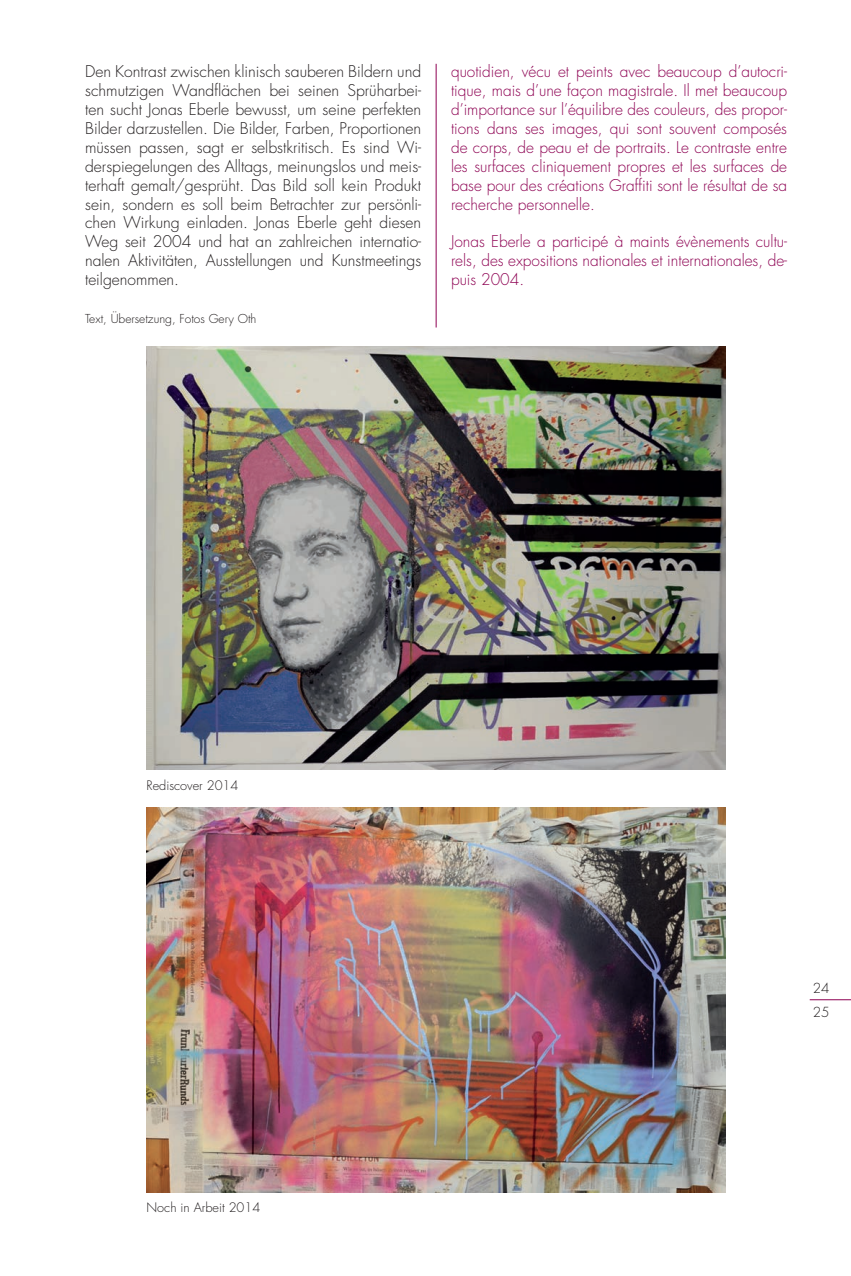
<style>
.page{position:relative;width:851px;height:1276px;background:#fff}
.page>*{position:absolute;margin:0;border:0;box-sizing:border-box;transform-origin:0 0}
.t1{font:300 15.75px/18.9px "Futura";color:#231f20;text-align:justify}
.t2{font:300 15.75px/18.9px "Futura";color:#8d0052;text-align:justify}
.t3{font:300 13.5px/24px "Futura";color:#231f20}
.t4{font:300 12.75px "Futura";color:#231f20}
.t5{font:300 12px "Futura";color:#231f20}
</style>
<div class="page">
<hr style="left:809px;top:999px;width:41px;height:1px;background:#8d0052">
<hr style="left:436px;top:64px;width:1px;height:263px;background:#8d0052">
<img style="left:146px;top:807px;width:579px;height:385px">
<img style="left:146px;top:346px;width:579px;height:423px">
<p class="t1" style="left:85px;top:62px;width:337px">Den Kontrast zwischen klinisch sauberen Bildern und schmutzigen Wandflächen bei seinen Sprüharbei&shy;ten sucht Jonas Eberle bewusst, um seine perfekten Bilder darzustellen. Die Bilder, Farben, Proportionen müssen passen, sagt er selbstkritisch. Es sind Wi&shy;derspiegelungen des Alltags, meinungslos und meis&shy;terhaft gemalt/gesprüht. Das Bild soll kein Produkt sein, sondern es soll beim Betrachter zur persönli&shy;chen Wirkung einladen. Jonas Eberle geht diesen Weg seit 2004 und hat an zahlreichen internatio&shy;nalen Aktivitäten, Ausstellungen und Kunstmeetings teilgenommen.</p>
<p class="t5" style="left:85px;top:311px;width:173px">Text, Übersetzung, Fotos Gery Oth</p>
<p class="t2" style="left:451px;top:62px;width:337px">quotidien, vécu et peints avec beaucoup d’autocri&shy;tique, mais d’une façon magistrale. Il met beaucoup d’importance sur l’équilibre des couleurs, des propor&shy;tions dans ses images, qui sont souvent composés de corps, de peau et de portraits. Le contraste entre les surfaces cliniquement propres et les surfaces de base pour des créations Graffiti sont le résultat de sa recherche personnelle.</p>
<p class="t2" style="left:451px;top:232px;width:337px">Jonas Eberle a participé à maints évènements cultu&shy;rels, des expositions nationales et internationales, de&shy;puis 2004.</p>
<p class="t4" style="left:146px;top:777px;width:93px">Rediscover 2014</p>
<p class="t4" style="left:146px;top:1199px;width:115px">Noch in Arbeit 2014</p>
<p class="t3" style="left:812px;top:976px;width:18px">24<br>25</p>
</div>
